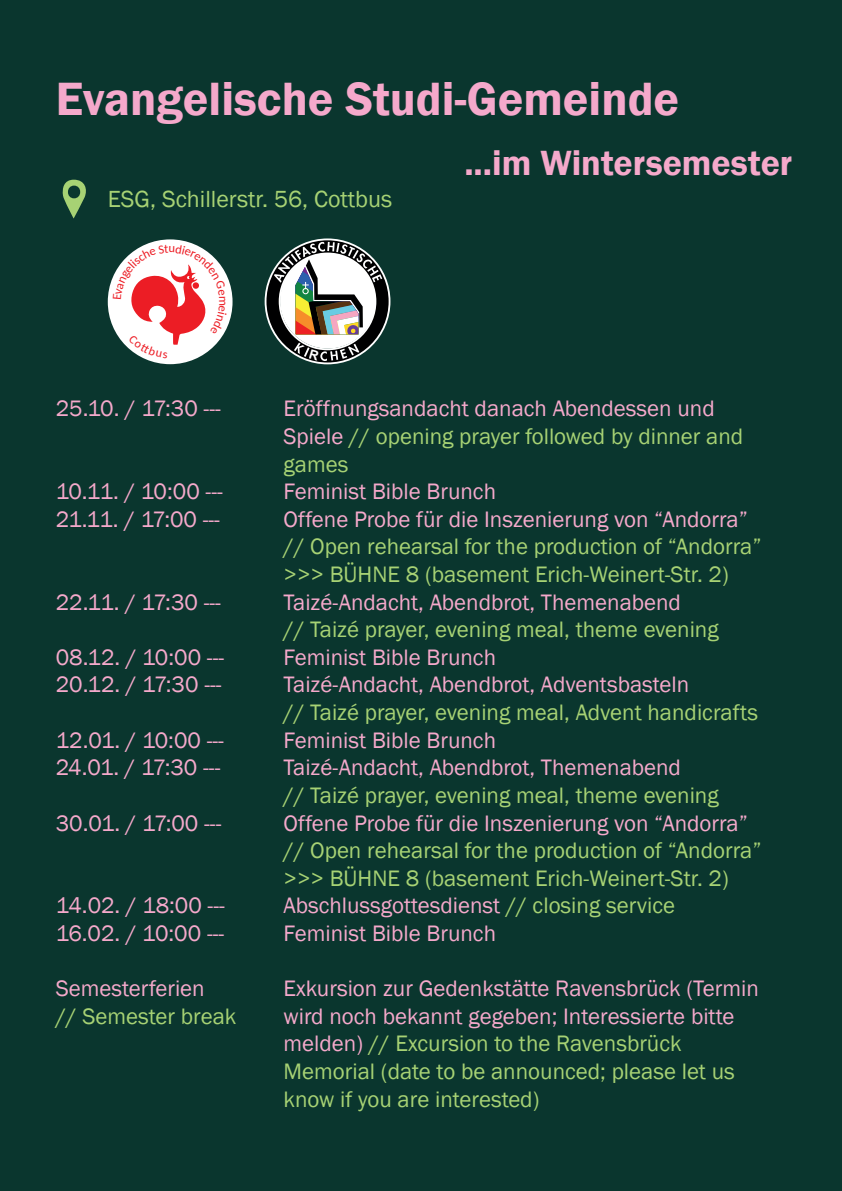
<style>
.page{position:relative;width:842px;height:1191px;background:#0a362e}
.page>*{position:absolute;margin:0;border:0;box-sizing:border-box;transform-origin:0 0}
.t1{font:600 48px "Franklin Gothic";color:#f5a9cb}
.t2{font:600 36px "Franklin Gothic";color:#f5a9cb}
.t3{font:24px "Franklin Gothic";color:#a7d274}
.t4{font:23px/27.6px "Franklin Gothic";color:#f5a9cb}
.t5{font:23px/27.6px "Franklin Gothic";color:#a7d274}
.t6{font:23px/27.6px "Franklin Gothic";letter-spacing:-.025em;color:#f5a9cb}
.t7{font:23px/27.6px "Franklin Gothic";letter-spacing:-.035em;color:#f5a9cb}
.s1{color:#a7d274}
.s2{color:#f5a9cb}
</style>
<div class="page">
<svg style="left:62px;top:180px;width:24px;height:38px"></svg>
<div style="left:108px;top:239px;width:125px;height:125px;background:#fff;border-radius:50%"></div>
<svg style="left:264px;top:238px;width:127px;height:127px"></svg>
<svg style="left:113px;top:244px;width:114px;height:114px"></svg>
<h1 class="t1" style="left:56px;top:69px;width:625px">Evangelische Studi-Gemeinde</h1>
<h2 class="t2" style="left:464px;top:141px;width:330px">...im Wintersemester</h2>
<p class="t3" style="left:108px;top:184px;width:286px">ESG, Schillerstr. 56, Cottbus</p>
<p class="t4" style="left:56px;top:395px;width:167px">25.10. / 17:30 ---</p>
<p class="t6" style="left:56px;top:478px;width:169px">10.11. / 10:00 ---<br>21.11. / 17:00 ---</p>
<p class="t4" style="left:56px;top:588px;width:167px">22.11. / 17:30 ---</p>
<p class="t4" style="left:56px;top:644px;width:170px">08.12. / 10:00 ---<br>20.12. / 17:30 ---</p>
<p class="t7" style="left:56px;top:726px;width:170px">12.01. / 10:00 ---<br>24.01. / 17:30 ---</p>
<p class="t4" style="left:56px;top:809px;width:167px">30.01. / 17:00 ---</p>
<p class="t4" style="left:56px;top:892px;width:171px">14.02. / 18:00 ---<br>16.02. / 10:00 ---</p>
<p class="t4" style="left:56px;top:975px;width:151px">Semesterferien</p>
<p class="t5" style="left:56px;top:1002px;width:182px">// Semester break</p>
<p class="t4" style="left:284px;top:395px;width:461px">Eröffnungsandacht danach Abendessen und<br>Spiele <span class="s1">// opening prayer followed by dinner and games</span></p>
<p class="t4" style="left:284px;top:478px;width:466px">Feminist Bible Brunch<br>Offene Probe für die Inszenierung von “Andorra”</p>
<p class="t5" style="left:284px;top:533px;width:480px">// Open rehearsal for the production of “Andorra” &gt;&gt;&gt; BÜHNE 8 (basement Erich-Weinert-Str. 2)</p>
<p class="t4" style="left:284px;top:588px;width:399px">Taizé-Andacht, Abendbrot, Themenabend</p>
<p class="t5" style="left:284px;top:616px;width:437px">// Taizé prayer, evening meal, theme evening</p>
<p class="t4" style="left:284px;top:644px;width:407px">Feminist Bible Brunch<br>Taizé-Andacht, Abendbrot, Adventsbasteln</p>
<p class="t5" style="left:284px;top:699px;width:476px">// Taizé prayer, evening meal, Advent handicrafts</p>
<p class="t4" style="left:284px;top:726px;width:399px">Feminist Bible Brunch<br>Taizé-Andacht, Abendbrot, Themenabend</p>
<p class="t5" style="left:284px;top:782px;width:437px">// Taizé prayer, evening meal, theme evening</p>
<p class="t4" style="left:284px;top:809px;width:466px">Offene Probe für die Inszenierung von “Andorra”</p>
<p class="t5" style="left:284px;top:837px;width:480px">// Open rehearsal for the production of “Andorra” &gt;&gt;&gt; BÜHNE 8 (basement Erich-Weinert-Str. 2)<br><span class="s2">Abschlussgottesdienst</span> // closing service <span class="s2">Feminist Bible Brunch</span></p>
<p class="t4" style="left:284px;top:975px;width:477px">Exkursion zur Gedenkstätte Ravensbrück (Termin wird noch bekannt gegeben; Interessierte bitte melden) <span class="s1">// Excursion to the Ravensbrück Memorial (date to be announced; please let us know if you are interested)</span></p>
</div>
